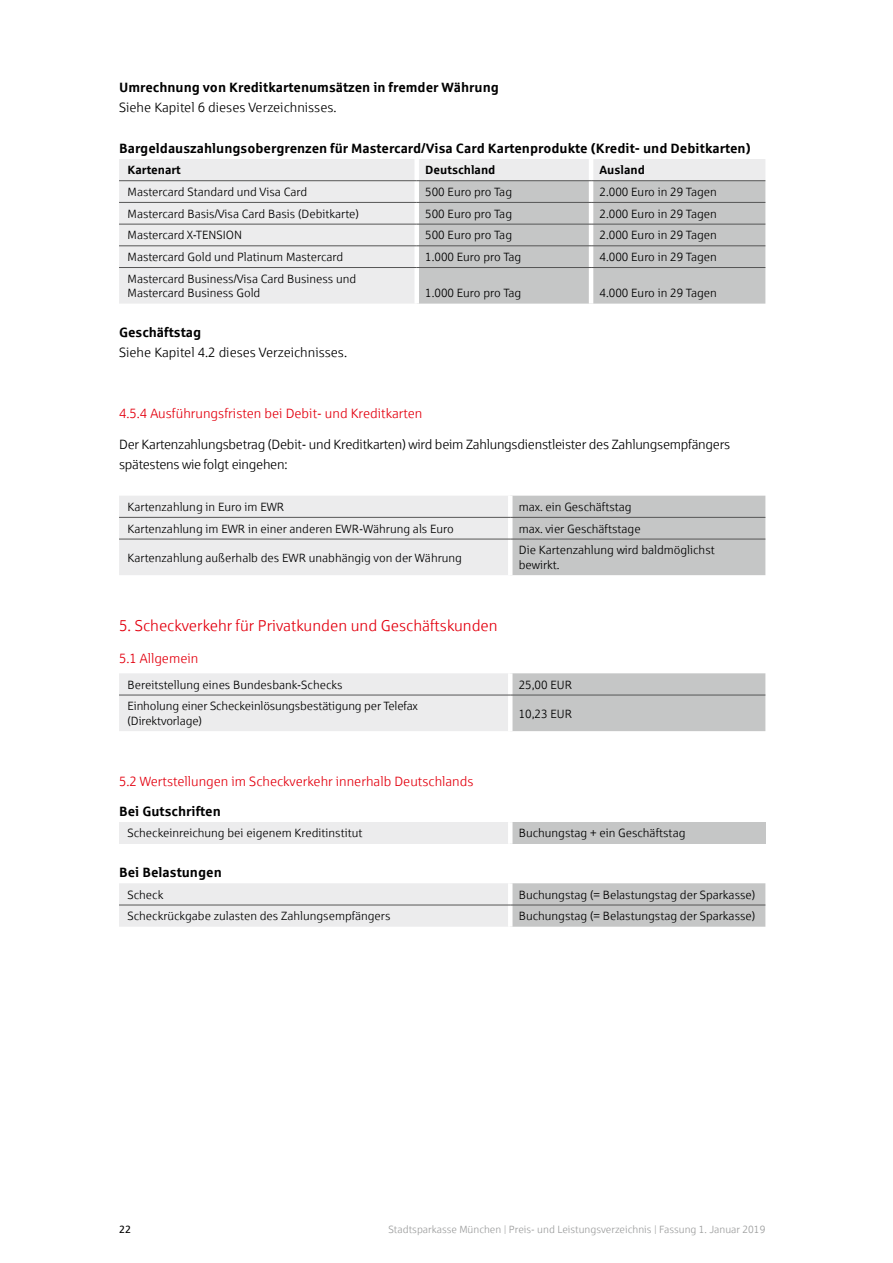
<style>
.page{position:relative;width:893px;height:1263px;background:#fff}
.page>*{position:absolute;margin:0;border:0;box-sizing:border-box;transform-origin:0 0}
.t1{font:15.75px "Sparkasse Lt Regular 2";color:#e3000f}
.t2{font:700 13.5px "Sparkasse Rg";color:#000}
.t3{font:13.5px/20.4px "Sparkasse Lt Regular 2";letter-spacing:-.02em;color:#000}
.t4{font:13.5px "Sparkasse Lt Regular 2";color:#e3000f}
.t5{font:13.5px "Sparkasse Lt Regular 2";color:#000}
.t6{font:12px/14.4px "Sparkasse Lt Regular 2";color:#000}
.t7{font:12px "Sparkasse Lt";color:#000}
.t8{font:700 12px "Sparkasse Rg";color:#000}
.t9{font:10.5px "Sparkasse Lt";color:#9c9d9d}
.t10{font:10.5px "Sparkasse Rg";color:#000}
</style>
<div class="page">
<div style="left:119px;top:159px;width:646px;height:145px;background:#ececed"></div>
<div style="left:419px;top:181px;width:346px;height:123px;background:#c5c6c6"></div>
<div style="left:414px;top:159px;width:5px;height:21px;background:#fff"></div>
<hr style="left:589px;top:159px;width:4px;height:21px;background:#fff">
<div style="left:414px;top:181px;width:5px;height:21px;background:#fff"></div>
<hr style="left:589px;top:181px;width:4px;height:21px;background:#fff">
<div style="left:414px;top:203px;width:5px;height:21px;background:#fff"></div>
<hr style="left:589px;top:203px;width:4px;height:21px;background:#fff">
<div style="left:414px;top:224px;width:5px;height:22px;background:#fff"></div>
<hr style="left:589px;top:224px;width:4px;height:22px;background:#fff">
<div style="left:414px;top:246px;width:5px;height:21px;background:#fff"></div>
<hr style="left:589px;top:246px;width:4px;height:21px;background:#fff">
<div style="left:414px;top:268px;width:5px;height:36px;background:#fff"></div>
<hr style="left:589px;top:268px;width:4px;height:36px;background:#fff">
<hr style="left:119px;top:180px;width:298px;height:1px;background:#565656">
<hr style="left:417px;top:180px;width:174px;height:1px;background:#565656">
<hr style="left:591px;top:180px;width:174px;height:1px;background:#565656">
<hr style="left:119px;top:202px;width:298px;height:1px;background:#565656">
<hr style="left:417px;top:202px;width:174px;height:1px;background:#565656">
<hr style="left:591px;top:202px;width:174px;height:1px;background:#565656">
<hr style="left:119px;top:224px;width:298px;height:1px;background:#565656">
<hr style="left:417px;top:224px;width:174px;height:1px;background:#565656">
<hr style="left:591px;top:224px;width:174px;height:1px;background:#565656">
<hr style="left:119px;top:246px;width:298px;height:1px;background:#565656">
<hr style="left:417px;top:246px;width:174px;height:1px;background:#565656">
<hr style="left:591px;top:246px;width:174px;height:1px;background:#565656">
<hr style="left:119px;top:267px;width:298px;height:1px;background:#565656">
<hr style="left:417px;top:267px;width:174px;height:1px;background:#565656">
<hr style="left:591px;top:267px;width:174px;height:1px;background:#565656">
<svg style="left:119px;top:496px;width:646px;height:79px;background:#dbdcdc"></svg>
<hr style="left:508px;top:496px;width:4px;height:21px;background:#fff">
<hr style="left:508px;top:518px;width:4px;height:21px;background:#fff">
<hr style="left:508px;top:539px;width:4px;height:36px;background:#fff">
<hr style="left:119px;top:517px;width:391px;height:1px;background:#565656">
<hr style="left:510px;top:517px;width:255px;height:1px;background:#565656">
<hr style="left:119px;top:539px;width:391px;height:1px;background:#565656">
<hr style="left:510px;top:539px;width:255px;height:1px;background:#565656">
<svg style="left:119px;top:673px;width:646px;height:58px;background:#dbdcdc"></svg>
<hr style="left:508px;top:673px;width:4px;height:22px;background:#fff">
<hr style="left:508px;top:695px;width:4px;height:36px;background:#fff">
<hr style="left:119px;top:695px;width:391px;height:1px;background:#565656">
<hr style="left:510px;top:695px;width:255px;height:1px;background:#565656">
<div style="left:119px;top:822px;width:391px;height:22px;background:#ececed"></div>
<div style="left:510px;top:822px;width:255px;height:22px;background:#c5c6c6"></div>
<hr style="left:508px;top:822px;width:4px;height:22px;background:#fff">
<svg style="left:119px;top:883px;width:646px;height:44px;background:#dbdcdc"></svg>
<hr style="left:508px;top:883px;width:4px;height:22px;background:#fff">
<hr style="left:508px;top:905px;width:4px;height:22px;background:#fff">
<hr style="left:119px;top:905px;width:391px;height:1px;background:#565656">
<hr style="left:510px;top:905px;width:255px;height:1px;background:#565656">
<p class="t2" style="left:119px;top:78px;width:381px">Umrechnung von Kreditkartenumsätzen in fremder Währung</p>
<p class="t5" style="left:119px;top:99px;width:219px">Siehe Kapitel 6 dieses Verzeichnisses.</p>
<p class="t2" style="left:119px;top:140px;width:633px">Bargeldauszahlungsobergrenzen für Mastercard/Visa Card Kartenprodukte (Kredit- und Debitkarten)</p>
<p class="t8" style="left:128px;top:162px;width:55px">Kartenart</p>
<p class="t8" style="left:425px;top:162px;width:72px">Deutschland</p>
<p class="t8" style="left:600px;top:162px;width:47px">Ausland</p>
<p class="t7" style="left:128px;top:185px;width:181px">Mastercard Standard und Visa Card</p>
<p class="t6" style="left:425px;top:184px;width:88px">500 Euro pro Tag</p>
<p class="t6" style="left:600px;top:184px;width:119px">2.000 Euro in 29 Tagen</p>
<p class="t6" style="left:128px;top:206px;width:233px">Mastercard Basis/Visa Card Basis (Debitkarte)</p>
<p class="t6" style="left:425px;top:206px;width:88px">500 Euro pro Tag</p>
<p class="t6" style="left:600px;top:206px;width:119px">2.000 Euro in 29 Tagen</p>
<p class="t6" style="left:128px;top:228px;width:116px">Mastercard X-TENSION</p>
<p class="t6" style="left:425px;top:228px;width:88px">500 Euro pro Tag</p>
<p class="t6" style="left:600px;top:228px;width:119px">2.000 Euro in 29 Tagen</p>
<p class="t6" style="left:128px;top:250px;width:217px">Mastercard Gold und Platinum Mastercard</p>
<p class="t6" style="left:425px;top:250px;width:98px">1.000 Euro pro Tag</p>
<p class="t6" style="left:600px;top:250px;width:119px">4.000 Euro in 29 Tagen</p>
<p class="t7" style="left:128px;top:271px;width:230px">Mastercard Business/Visa Card Business und</p>
<p class="t6" style="left:128px;top:286px;width:134px">Mastercard Business Gold</p>
<p class="t6" style="left:425px;top:286px;width:98px">1.000 Euro pro Tag</p>
<p class="t6" style="left:600px;top:286px;width:119px">4.000 Euro in 29 Tagen</p>
<p class="t2" style="left:119px;top:323px;width:84px">Geschäftstag</p>
<p class="t5" style="left:119px;top:344px;width:230px">Siehe Kapitel 4.2 dieses Verzeichnisses.</p>
<p class="t4" style="left:119px;top:405px;width:305px">4.5.4 Ausführungsfristen bei Debit- und Kreditkarten</p>
<p class="t3" style="left:119px;top:434px;width:613px">Der Kartenzahlungsbetrag (Debit- und Kreditkarten) wird beim Zahlungsdienstleister des Zahlungsempfängers spätestens wie folgt eingehen:</p>
<p class="t6" style="left:128px;top:499px;width:158px">Kartenzahlung in Euro im EWR</p>
<p class="t6" style="left:519px;top:499px;width:114px">max. ein Geschäftstag</p>
<p class="t6" style="left:128px;top:521px;width:328px">Kartenzahlung im EWR in einer anderen EWR-Währung als Euro</p>
<p class="t6" style="left:519px;top:521px;width:123px">max. vier Geschäftstage</p>
<p class="t6" style="left:128px;top:550px;width:336px">Kartenzahlung außerhalb des EWR unabhängig von der Währung</p>
<p class="t6" style="left:519px;top:543px;width:198px">Die Kartenzahlung wird baldmöglichst</p>
<p class="t7" style="left:519px;top:557px;width:42px">bewirkt.</p>
<h1 class="t1" style="left:119px;top:616px;width:380px">5. Scheckverkehr für Privatkunden und Geschäftskunden</h1>
<p class="t4" style="left:119px;top:650px;width:81px">5.1 Allgemein</p>
<p class="t6" style="left:128px;top:677px;width:216px">Bereitstellung eines Bundesbank-Schecks</p>
<p class="t6" style="left:519px;top:677px;width:55px">25,00 EUR</p>
<p class="t6" style="left:128px;top:699px;width:292px">Einholung einer Scheckeinlösungsbestätigung per Telefax (Direktvorlage)</p>
<p class="t6" style="left:519px;top:706px;width:55px">10,23 EUR</p>
<p class="t4" style="left:119px;top:773px;width:356px">5.2 Wertstellungen im Scheckverkehr innerhalb Deutschlands</p>
<p class="t2" style="left:119px;top:803px;width:103px">Bei Gutschriften</p>
<p class="t6" style="left:128px;top:826px;width:236px">Scheckeinreichung bei eigenem Kreditinstitut</p>
<p class="t6" style="left:519px;top:826px;width:168px">Buchungstag + ein Geschäftstag</p>
<p class="t2" style="left:119px;top:864px;width:104px">Bei Belastungen</p>
<p class="t7" style="left:128px;top:887px;width:37px">Scheck</p>
<p class="t6" style="left:519px;top:887px;width:238px">Buchungstag (= Belastungstag der Sparkasse)</p>
<p class="t6" style="left:128px;top:909px;width:264px">Scheckrückgabe zulasten des Zahlungsempfängers</p>
<p class="t6" style="left:519px;top:909px;width:238px">Buchungstag (= Belastungstag der Sparkasse)</p>
<p class="t10" style="left:119px;top:1222px;width:14px">22</p>
<p class="t9" style="left:388px;top:1223px;width:378px">Stadtsparkasse München | Preis- und Leistungsverzeichnis | Fassung 1. Januar 2019</p>
</div>
